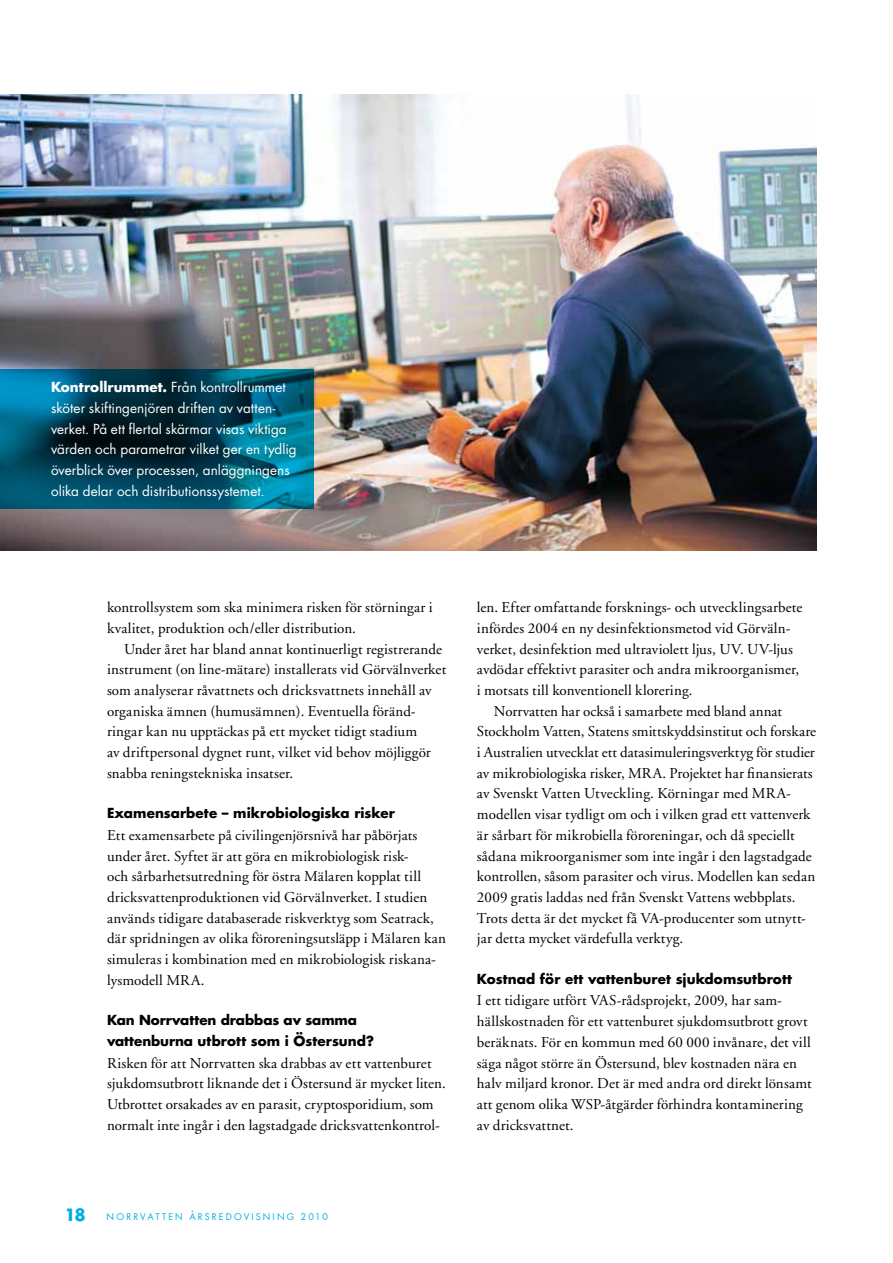
<style>
.page{position:relative;width:893px;height:1263px;background:#fff}
.page>*{position:absolute;margin:0;border:0;box-sizing:border-box;transform-origin:0 0}
.t1{font:700 16.5px "Futura";color:#00b0e3}
.t2{font:15px/20.7px "Adobe Garamond";letter-spacing:.01em;color:#000}
.t3{font:13.5px/20.7px "Futura";letter-spacing:.005em;color:#fff}
.t4{font:700 13.5px/20.7px "Futura";color:#000}
.t5{font:9px "Futura";letter-spacing:.24em;color:#00b0e3}
.s1{font-weight:700}
</style>
<div class="page">
<img style="left:0;top:95px;width:816px;height:455px">
<svg style="left:0;top:369px;width:314px;height:140px;background:#004d65"></svg>
<p class="t3" style="left:51px;top:377px;width:247px"><span class="s1">Kontrollrummet.</span> Från kontrollrummet sköter skiftingenjören driften av vatten&shy;verket. På ett flertal skärmar visas viktiga värden och parametrar vilket ger en tydlig överblick över processen, anläggningens olika delar och distributionssystemet.</p>
<p class="t2" style="left:107px;top:597px;width:327px">kontrollsystem som ska minimera risken för störningar i kvalitet, produktion och/eller distribution.</p>
<p class="t2" style="left:107px;top:639px;width:341px;text-indent:17px">Under året har bland annat kontinuerligt registrerande instrument (on line-mätare) installerats vid Görvälnverket som analyserar råvattnets och dricksvattnets innehåll av organiska ämnen (humusämnen). Eventuella föränd&shy;ringar kan nu upptäckas på ett mycket tidigt stadium<br>av driftpersonal dygnet runt, vilket vid behov möjliggör snabba reningstekniska insatser.</p>
<p class="t4" style="left:107px;top:803px;width:289px">Examensarbete – mikrobiologiska risker</p>
<p class="t2" style="left:107px;top:825px;width:340px">Ett examensarbete på civilingenjörsnivå har påbörjats under året. Syftet är att göra en mikrobiologisk risk-<br>och sårbarhetsutredning för östra Mälaren kopplat till dricksvattenproduktionen vid Görvälnverket. I studien används tidigare databaserade riskverktyg som Seatrack, där spridningen av olika föroreningsutsläpp i Mälaren kan simuleras i kombination med en mikrobiologisk riskana&shy;lysmodell MRA.</p>
<p class="t4" style="left:107px;top:1010px;width:269px">Kan Norrvatten drabbas av samma vattenburna utbrott som i Östersund?</p>
<p class="t2" style="left:107px;top:1053px;width:340px">Risken för att Norrvatten ska drabbas av ett vattenburet sjukdomsutbrott liknande det i Östersund är mycket liten.<br>Utbrottet orsakades av en parasit, cryptosporidium, som normalt inte ingår i den lagstadgade dricksvattenkontrol-</p>
<p class="t1" style="left:64px;top:1203px;width:23px">18</p>
<p class="t5" style="left:107px;top:1211px;width:12px">NORRVATTE</p>
<p class="t5" style="left:175px;top:1211px;width:25px">N ÅRSREDOVIS</p>
<p class="t5" style="left:263px;top:1211px;width:67px">NI NG 2010</p>
<p class="t2" style="left:477px;top:597px;width:327px">len. Efter omfattande forsknings- och utvecklingsarbete infördes 2004 en ny desinfektionsmetod vid Görväln&shy;verket, desinfektion med ultraviolett ljus, UV. UV-ljus avdödar effektivt parasiter och andra mikroorganismer, i motsats till konventionell klorering.</p>
<p class="t2" style="left:477px;top:701px;width:341px;text-indent:17px">Norrvatten har också i samarbete med bland annat Stockholm Vatten, Statens smittskyddsinstitut och forskare i Australien utvecklat ett datasimuleringsverktyg för studier av mikrobiologiska risker, MRA. Projektet har finansierats av Svenskt Vatten Utveckling. Körningar med MRA&shy;modellen visar tydligt om och i vilken grad ett vattenverk är sårbart för mikrobiella föroreningar, och då speciellt sådana mikroorganismer som inte ingår i den lagstadgade kontrollen, såsom parasiter och virus. Modellen kan sedan 2009 gratis laddas ned från Svenskt Vattens webbplats.<br>Trots detta är det mycket få VA-producenter som utnytt&shy;jar detta mycket värdefulla verktyg.</p>
<p class="t4" style="left:477px;top:968px;width:317px">Kostnad för ett vattenburet sjukdomsutbrott</p>
<p class="t2" style="left:477px;top:991px;width:336px">I ett tidigare utfört VAS-rådsprojekt, 2009, har sam&shy;hällskostnaden för ett vattenburet sjukdomsutbrott grovt beräknats. För en kommun med 60 000 invånare, det vill säga något större än Östersund, blev kostnaden nära en halv miljard kronor. Det är med andra ord direkt lönsamt att genom olika WSP-åtgärder förhindra kontaminering av dricksvattnet.</p>
</div>
